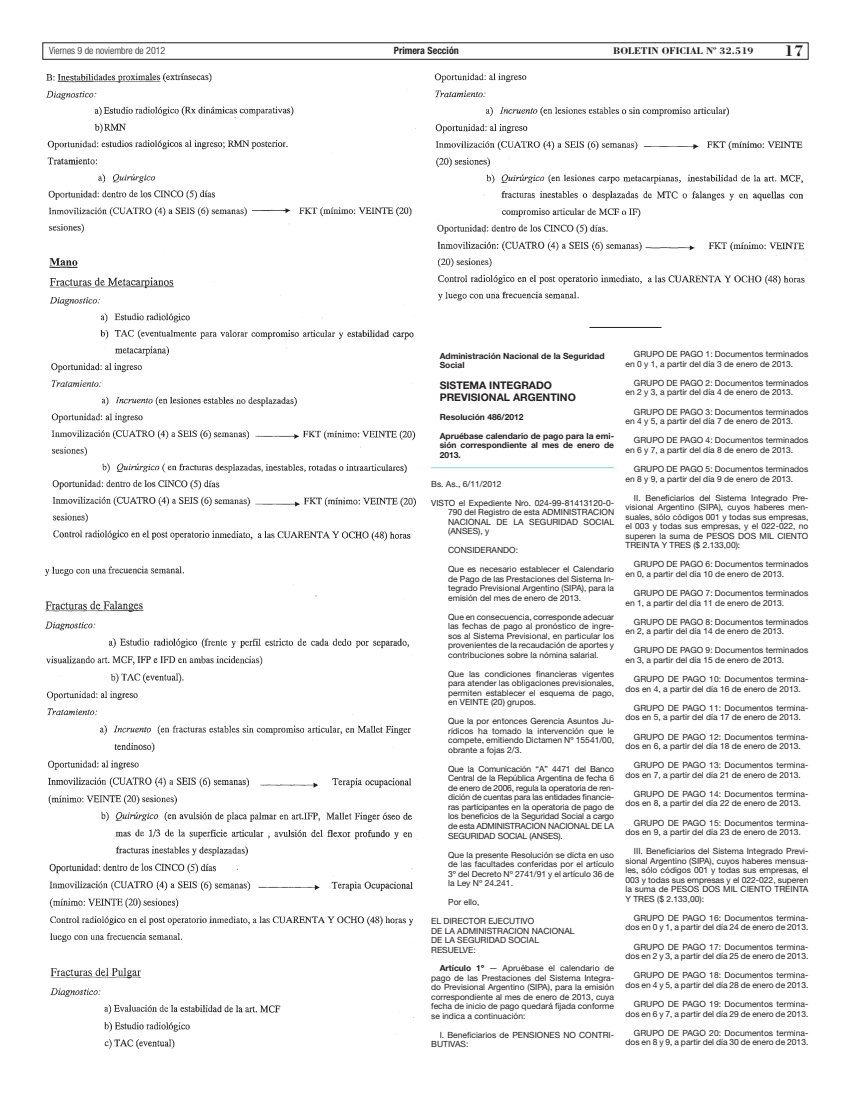
<style>
.page{position:relative;width:851px;height:1106px;background:#fff}
.page>*{position:absolute;margin:0;border:0;box-sizing:border-box;transform-origin:0 0}
.t1{font:700 16px "Bodoni Std";color:#231f20}
.t2{font:700 10.5px/11.5px "Helvetica Neue LT Std";color:#231f20}
.t3{font:300 condensed 10px "Helvetica Neue LT Std";color:#231f20}
.t4{font:700 10px "Bodoni Std";color:#231f20}
.t5{font:700 condensed 10px "Helvetica Neue LT Std";color:#231f20}
.t6{font:8.5px/9.5px "Helvetica Neue LT Std";color:#231f20}
.t7{font:700 8.5px/9.5px "Helvetica Neue LT Std";color:#231f20}
.s1{font-weight:700}
</style>
<div class="page">
<div style="left:43px;top:43px;width:765px;height:17px;border:1px solid #231f20"></div>
<img style="left:46px;top:73px;width:372px;height:468px">
<img style="left:45px;top:566px;width:373px;height:483px">
<img style="left:434px;top:73px;width:373px;height:228px">
<hr style="left:431px;top:467px;width:183px;height:1px;background:#7fd3ec">
<hr style="left:589px;top:327px;width:72px;height:1px;background:#231f20">
<p class="t3" style="left:49px;top:45px;width:118px">Viernes 9 de noviembre de 2012</p>
<p class="t5" style="left:394px;top:45px;width:66px">Primera Sección</p>
<p class="t4" style="left:613px;top:45px;width:142px">BOLETIN OFICIAL Nº 32.519</p>
<h1 class="t1" style="left:783px;top:41px;width:21px">17</h1>
<p class="t7" style="left:439px;top:351px;width:166px">Administración Nacional de la Seguridad<br>Social</p>
<p class="t2" style="left:439px;top:379px;width:138px">SISTEMA INTEGRADO<br>PREVISIONAL ARGENTINO</p>
<p class="t7" style="left:439px;top:412px;width:85px">Resolución 486/2012</p>
<p class="t7" style="left:439px;top:431px;width:176px;text-align:justify">Apruébase calendario de pago para la emi&shy;sión correspondiente al mes de enero de 2013.</p>
<p class="t6" style="left:431px;top:479px;width:72px">Bs. As., 6/11/2012</p>
<p class="t6" style="left:448px;top:498px;width:167px;text-align:justify;text-indent:-17px">VISTO el Expediente Nro. 024-99-81413120-0- 790 del Registro de esta ADMINISTRACION NACIONAL DE LA SEGURIDAD SOCIAL (ANSES), y</p>
<p class="t6" style="left:448px;top:545px;width:71px">CONSIDERANDO:</p>
<p class="t6" style="left:448px;top:564px;width:167px;text-align:justify">Que es necesario establecer el Calendario de Pago de las Prestaciones del Sistema In&shy;tegrado Previsional Argentino (SIPA), para la emisión del mes de enero de 2013.</p>
<p class="t6" style="left:448px;top:612px;width:167px;text-align:justify">Que en consecuencia, corresponde adecuar las fechas de pago al pronóstico de ingre&shy;sos al Sistema Previsional, en particular los provenientes de la recaudación de aportes y contribuciones sobre la nómina salarial.</p>
<p class="t6" style="left:448px;top:669px;width:167px;text-align:justify">Que las condiciones financieras vigentes para atender las obligaciones previsionales, permiten establecer el esquema de pago, en VEINTE (20) grupos.</p>
<p class="t6" style="left:448px;top:716px;width:167px;text-align:justify">Que la por entonces Gerencia Asuntos Ju&shy;rídicos ha tomado la intervención que le compete, emitiendo Dictamen Nº 15541/00, obrante a fojas 2/3.</p>
<p class="t6" style="left:448px;top:764px;width:167px;text-align:justify">Que la Comunicación “A” 4471 del Banco Central de la República Argentina de fecha 6 de enero de 2006, regula la operatoria de ren&shy;dición de cuentas para las entidades financie&shy;ras participantes en la operatoria de pago de los beneficios de la Seguridad Social a cargo de esta ADMINISTRACION NACIONAL DE LA SEGURIDAD SOCIAL (ANSES).</p>
<p class="t6" style="left:448px;top:849px;width:167px;text-align:justify">Que la presente Resolución se dicta en uso de las facultades conferidas por el artículo 3º del Decreto Nº 2741/91 y el artículo 36 de la Ley Nº 24.241.</p>
<p class="t6" style="left:448px;top:897px;width:33px">Por ello,</p>
<p class="t6" style="left:431px;top:916px;width:145px">EL DIRECTOR EJECUTIVO<br>DE LA ADMINISTRACION NACIONAL<br>DE LA SEGURIDAD SOCIAL<br>RESUELVE:</p>
<p class="t6" style="left:431px;top:963px;width:184px;text-align:justify;text-indent:8px"><span class="s1">Artículo 1º</span> — Apruébase el calendario de pago de las Prestaciones del Sistema Integra&shy;do Previsional Argentino (SIPA), para la emisión correspondiente al mes de enero de 2013, cuya fecha de inicio de pago quedará fijada conforme se indica a continuación:</p>
<p class="t6" style="left:431px;top:1029px;width:184px;text-indent:8px">I. Beneficiarios de PENSIONES NO CONTRI-<br>BUTIVAS:</p>
<p class="t6" style="left:625px;top:349px;width:184px;text-indent:8px">GRUPO DE PAGO 1: Documentos terminados en 0 y 1, a partir del día 3 de enero de 2013.</p>
<p class="t6" style="left:625px;top:378px;width:184px;text-indent:8px">GRUPO DE PAGO 2: Documentos terminados en 2 y 3, a partir del día 4 de enero de 2013.</p>
<p class="t6" style="left:625px;top:407px;width:184px;text-indent:8px">GRUPO DE PAGO 3: Documentos terminados en 4 y 5, a partir del día 7 de enero de 2013.</p>
<p class="t6" style="left:625px;top:435px;width:184px;text-indent:8px">GRUPO DE PAGO 4: Documentos terminados en 6 y 7, a partir del día 8 de enero de 2013.</p>
<p class="t6" style="left:625px;top:464px;width:184px;text-indent:8px">GRUPO DE PAGO 5: Documentos terminados en 8 y 9, a partir del día 9 de enero de 2013.</p>
<p class="t6" style="left:625px;top:493px;width:184px;text-align:justify;text-indent:8px">II. Beneficiarios del Sistema Integrado Pre&shy;visional Argentino (SIPA), cuyos haberes men&shy;suales, sólo códigos 001 y todas sus empresas, el 003 y todas sus empresas, y el 022-022, no superen la suma de PESOS DOS MIL CIENTO TREINTA Y TRES ($ 2.133,00):</p>
<p class="t6" style="left:625px;top:559px;width:184px;text-indent:8px">GRUPO DE PAGO 6: Documentos terminados en 0, a partir del día 10 de enero de 2013.</p>
<p class="t6" style="left:625px;top:588px;width:184px;text-indent:8px">GRUPO DE PAGO 7: Documentos terminados en 1, a partir del día 11 de enero de 2013.</p>
<p class="t6" style="left:625px;top:617px;width:184px;text-indent:8px">GRUPO DE PAGO 8: Documentos terminados en 2, a partir del día 14 de enero de 2013.</p>
<p class="t6" style="left:625px;top:645px;width:184px;text-indent:8px">GRUPO DE PAGO 9: Documentos terminados en 3, a partir del día 15 de enero de 2013.</p>
<p class="t6" style="left:625px;top:674px;width:184px;text-indent:8px">GRUPO DE PAGO 10: Documentos termina&shy;dos en 4, a partir del día 16 de enero de 2013.</p>
<p class="t6" style="left:625px;top:703px;width:184px;text-indent:8px">GRUPO DE PAGO 11: Documentos termina&shy;dos en 5, a partir del día 17 de enero de 2013.</p>
<p class="t6" style="left:625px;top:731px;width:184px;text-indent:8px">GRUPO DE PAGO 12: Documentos termina&shy;dos en 6, a partir del día 18 de enero de 2013.</p>
<p class="t6" style="left:625px;top:760px;width:184px;text-indent:8px">GRUPO DE PAGO 13: Documentos termina&shy;dos en 7, a partir del día 21 de enero de 2013.</p>
<p class="t6" style="left:625px;top:789px;width:184px;text-indent:8px">GRUPO DE PAGO 14: Documentos termina&shy;dos en 8, a partir del día 22 de enero de 2013.</p>
<p class="t6" style="left:625px;top:817px;width:184px;text-indent:8px">GRUPO DE PAGO 15: Documentos termina&shy;dos en 9, a partir del día 23 de enero de 2013.</p>
<p class="t6" style="left:625px;top:846px;width:184px;text-align:justify;text-indent:8px">III. Beneficiarios del Sistema Integrado Previ&shy;sional Argentino (SIPA), cuyos haberes mensua&shy;les, sólo códigos 001 y todas sus empresas, el 003 y todas sus empresas y el 022-022, superen la suma de PESOS DOS MIL CIENTO TREINTA Y TRES ($ 2.133,00):</p>
<p class="t6" style="left:625px;top:913px;width:184px;text-align:right">GRUPO DE PAGO 16: Documentos termina&shy;dos en 0 y 1, a partir del día 24 de enero de 2013.</p>
<p class="t6" style="left:625px;top:941px;width:184px;text-align:right">GRUPO DE PAGO 17: Documentos termina&shy;dos en 2 y 3, a partir del día 25 de enero de 2013.</p>
<p class="t6" style="left:625px;top:970px;width:184px;text-align:right">GRUPO DE PAGO 18: Documentos termina&shy;dos en 4 y 5, a partir del día 28 de enero de 2013.</p>
<p class="t6" style="left:625px;top:999px;width:184px;text-align:right">GRUPO DE PAGO 19: Documentos termina&shy;dos en 6 y 7, a partir del día 29 de enero de 2013.</p>
<p class="t6" style="left:625px;top:1027px;width:184px;text-align:right">GRUPO DE PAGO 20: Documentos termina&shy;dos en 8 y 9, a partir del día 30 de enero de 2013.</p>
</div>
